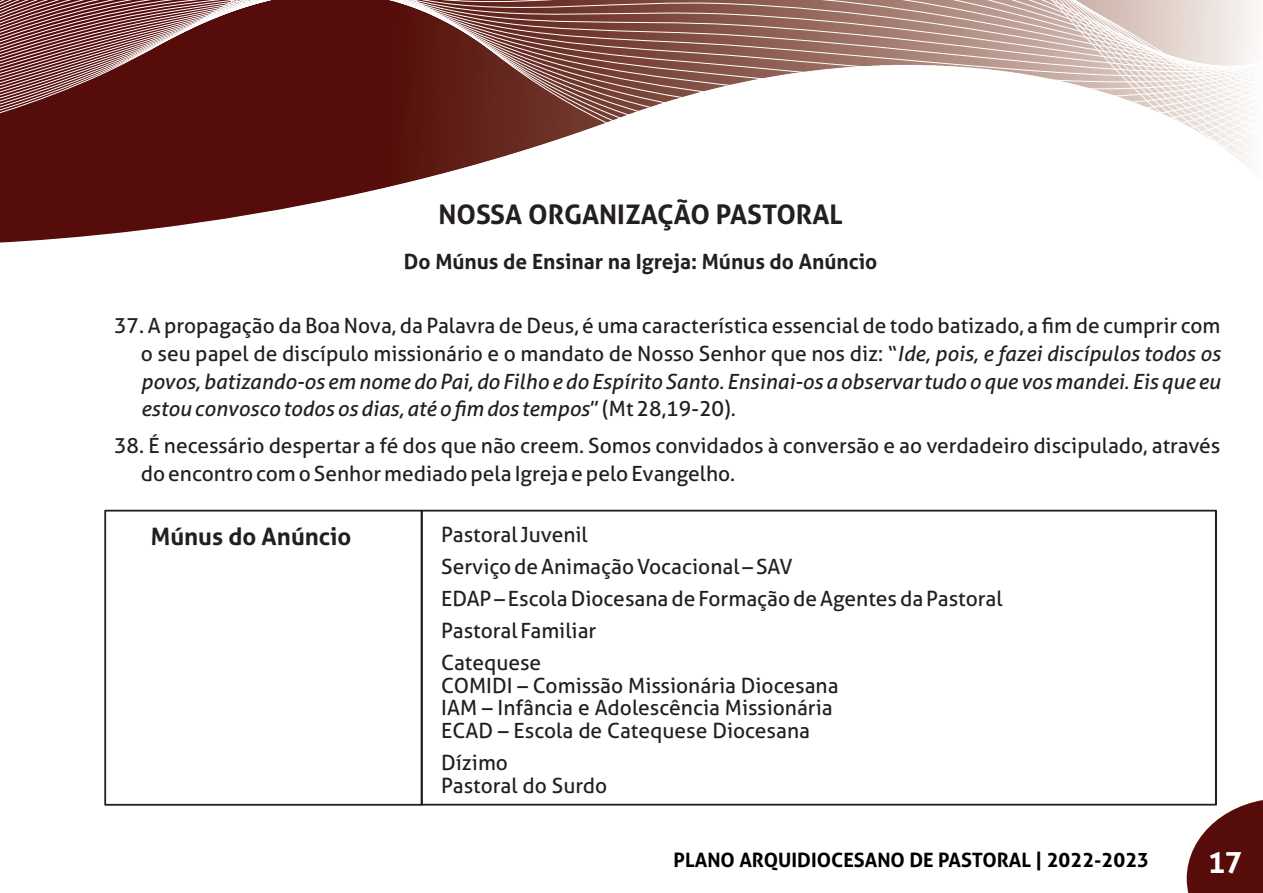
<style>
.page{position:relative;width:1263px;height:893px;background:#fff}
.page>*{position:absolute;margin:0;border:0;box-sizing:border-box;transform-origin:0 0}
.t1{font:700 29.55px "Aller";color:#fff}
.t2{font:700 27px "Aller";color:#231f20}
.t3{font:700 24px "Aller";color:#231f20}
.t4{font:21px/27.8px "Aller";color:#231f20}
.t5{font:700 21px "Aller";color:#231f20}
.t6{font:700 19.8px "Aller";color:#000}
.s1{font-style:italic}
</style>
<div class="page">
<svg style="left:0;top:0;width:1254px;height:243px"></svg>
<svg style="left:1187px;top:800px;width:76px;height:93px"></svg>
<div style="left:104px;top:510px;width:319px;height:296px;border:2px solid #231f20"></div>
<div style="left:421px;top:510px;width:796px;height:296px;border:2px solid #231f20"></div>
<p class="t2" style="left:438px;top:204px;width:406px">NOSSA ORGANIZAÇÃO PASTORAL</p>
<p class="t5" style="left:404px;top:253px;width:475px">Do Múnus de Ensinar na Igreja: Múnus do Anúncio</p>
<p class="t4" style="left:141px;top:314px;width:1081px;text-align:justify;text-indent:-27px">37. A propagação da Boa Nova, da Palavra de Deus, é uma característica essencial de todo batizado, a fim de cumprir com o seu papel de discípulo missionário e o mandato de Nosso Senhor que nos diz: “<span class="s1">Ide, pois, e fazei discípulos todos os povos, batizando-os em nome do Pai, do Filho e do Espírito Santo. Ensinai-os a observar tudo o que vos mandei. Eis que eu estou convosco todos os dias, até o fim dos tempos</span>” (Mt 28,19-20).</p>
<p class="t4" style="left:141px;top:434px;width:1081px;text-indent:-27px">38. É necessário despertar a fé dos que não creem. Somos convidados à conversão e ao verdadeiro discipulado, através do encontro com o Senhor mediado pela Igreja e pelo Evangelho.</p>
<p class="t3" style="left:151px;top:527px;width:202px">Múnus do Anúncio</p>
<p class="t4" style="left:441px;top:521px;width:563px;line-height:31.8px">Pastoral Juvenil<br>Serviço de Animação Vocacional – SAV<br>EDAP – Escola Diocesana de Formação de Agentes da Pastoral<br>Pastoral Familiar<br>Catequese</p>
<p class="t4" style="left:441px;top:676px;width:399px;line-height:22.8px">COMIDI – Comissão Missionária Diocesana<br>IAM – Infância e Adolescência Missionária<br>ECAD – Escola de Catequese Diocesana</p>
<p class="t4" style="left:441px;top:753px;width:168px;line-height:22.8px">Dízimo<br>Pastoral do Surdo</p>
<p class="t6" style="left:673px;top:852px;width:477px">PLANO ARQUIDIOCESANO DE PASTORAL | 2022-2023</p>
<h1 class="t1" style="left:1208px;top:852px;width:36px">17</h1>
</div>
